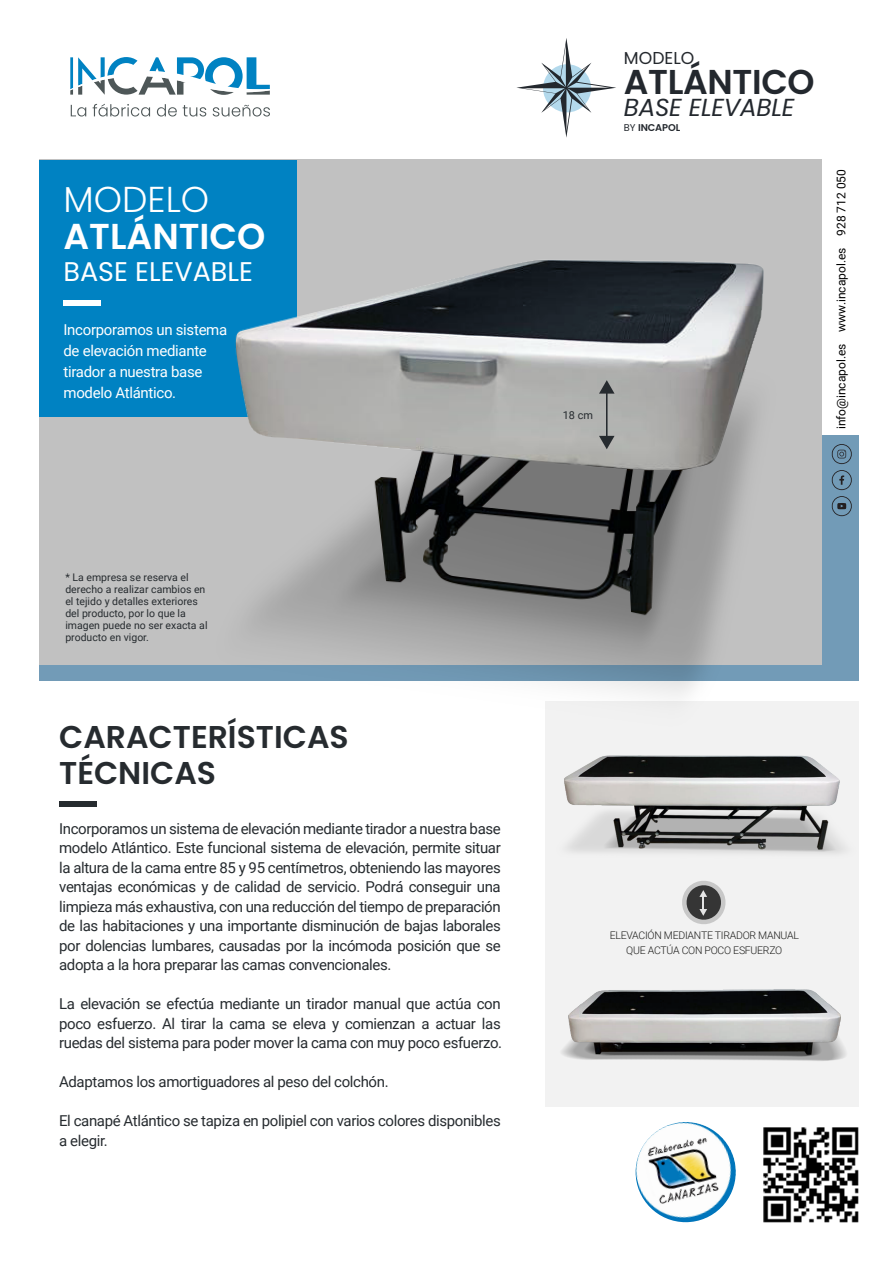
<style>
.page{position:relative;width:893px;height:1263px;background:#fff}
.page>*{position:absolute;margin:0;border:0;box-sizing:border-box;transform-origin:0 0}
.t1{font:600 36px "Poppins";color:#fff}
.t2{font:300 36px "Poppins";color:#fff}
.t3{font:600 34.5px "Poppins";letter-spacing:-.01em;color:#23282e}
.t4{font:600 31.5px/36px "Poppins";color:#262b2f}
.t5{font:27px "Poppins";color:#fff}
.t6{font:italic 24.6px "Poppins";letter-spacing:-.01em;color:#23282e}
.t7{font:17.25px "Poppins";color:#24282d}
.t8{font:15px/19.5px "Roboto";letter-spacing:-.025em;color:#262b2f;text-align:justify}
.t9{font:15px/21px "Roboto";letter-spacing:-.02em;color:#fff}
.t10{font:12px "Roboto";color:#000}
.t11{font:10.95px "Roboto";color:#262b2f}
.t12{font:10.5px/12px "Roboto";color:#262b2f}
.t13{font:300 10.5px/15px "Roboto";letter-spacing:-.025em;color:#1d1d1b;text-align:center}
.t14{font:600 9.9px "Poppins";letter-spacing:-.01em;color:#23282e}
.s1{font-weight:400}
</style>
<div class="page">
<svg style="left:70px;top:57px;width:200px;height:38px"></svg>
<div style="left:40px;top:160px;width:257px;height:257px;background:#0082c2"></div>
<div style="left:59px;top:801px;width:38px;height:6px;background:#262b2f"></div>
<img style="left:636px;top:1122px;width:100px;height:100px;border-radius:50px">
<img style="left:763px;top:1127px;width:96px;height:96px">
<svg style="left:516px;top:38px;width:100px;height:59px"></svg>
<img style="left:61px;top:97px;width:798px;height:584px">
<img style="left:533px;top:668px;width:326px;height:262px">
<img style="left:545px;top:930px;width:314px;height:176px">
<hr style="left:606px;top:391px;width:2px;height:47px;background:#262b2f">
<svg style="left:599px;top:380px;width:15px;height:14px"></svg>
<svg style="left:599px;top:436px;width:15px;height:13px"></svg>
<h1 class="t2" style="left:63px;top:178px;width:147px">MODELO</h1>
<h1 class="t1" style="left:63px;top:216px;width:203px">ATLÁNTICO</h1>
<h3 class="t5" style="left:63px;top:256px;width:191px">BASE ELEVABLE</h3>
<p class="t9" style="left:63px;top:319px;width:165px">Incorporamos un sistema de elevación mediante tirador a nuestra base modelo Atlántico.</p>
<p class="t12" style="left:65px;top:571px;width:144px">* La empresa se reserva el derecho a realizar cambios en el tejido y detalles exteriores del producto, por lo que la imagen puede no ser exacta al producto en vigor.</p>
<h3 class="t4" style="left:59px;top:719px;width:291px">CARACTERÍSTICAS<br>TÉCNICAS</h3>
<p class="t8" style="left:59px;top:818px;width:443px">Incorporamos un sistema de elevación mediante tirador a nuestra base modelo Atlántico. Este funcional sistema de elevación, permite situar la altura de la cama entre 85 y 95 centímetros, obteniendo las mayores ventajas económicas y de calidad de servicio. Podrá conseguir una limpieza más exhaustiva, con una reducción del tiempo de preparación de las habitaciones y una importante disminución de bajas laborales por dolencias lumbares, causadas por la incómoda posición que se adopta a la hora preparar las camas convencionales.</p>
<p class="t8" style="left:59px;top:994px;width:444px">La elevación se efectúa mediante un tirador manual que actúa con poco esfuerzo. Al tirar la cama se eleva y comienzan a actuar las ruedas del sistema para poder mover la cama con muy poco esfuerzo.</p>
<p class="t8" style="left:59px;top:1072px;width:331px">Adaptamos los amortiguadores al peso del colchón.</p>
<p class="t8" style="left:59px;top:1111px;width:443px">El canapé Atlántico se tapiza en polipiel con varios colores disponibles a elegir.</p>
<p class="t11" style="left:563px;top:407px;width:32px">18 cm</p>
<p class="t7" style="left:624px;top:48px;width:72px">MODELO</p>
<h2 class="t3" style="left:624px;top:62px;width:192px">ATLÁNTICO</h2>
<h3 class="t6" style="left:624px;top:93px;width:172px">BASE ELEVABLE</h3>
<p class="t14" style="left:624px;top:121px;width:58px"><span class="s1">BY</span> INCAPOL</p>
<p class="t10" style="left:833px;top:429px;width:262px;rotate:-90deg">info@incapol.es www.incapol.es 928 712 050</p>
<p class="t13" style="left:610px;top:927px;width:191px">ELEVACIÓN MEDIANTE TIRADOR MANUAL<br>QUE ACTÚA CON POCO ESFUERZO</p>
</div>
